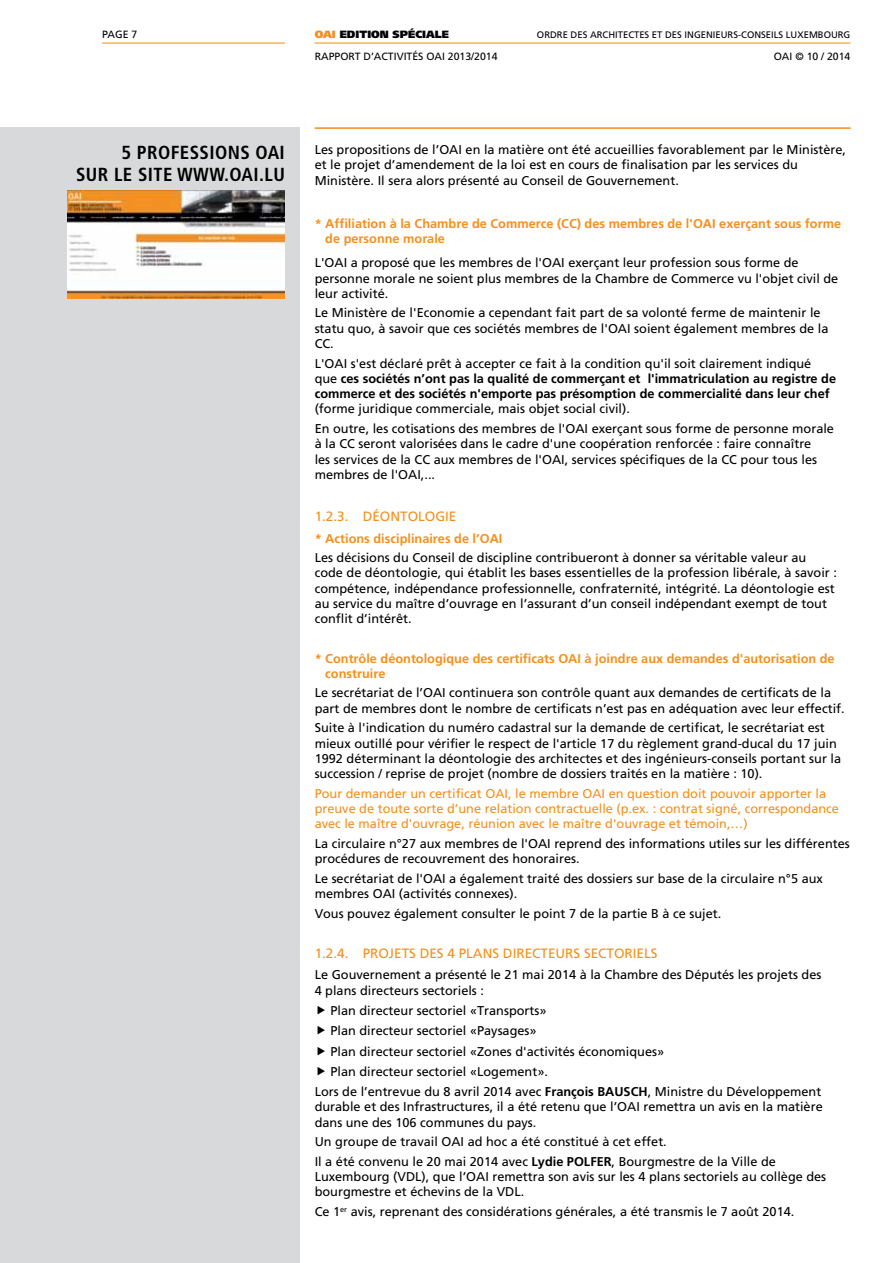
<style>
.page{position:relative;width:893px;height:1263px;background:#fff}
.page>*{position:absolute;margin:0;border:0;box-sizing:border-box;transform-origin:0 0}
.t1{font:700 condensed 18.9px/22.6px "Frutiger LT Std";letter-spacing:.02em;color:#000}
.t2{font:13.5px "Frutiger LT Std";color:#f3901d}
.t3{font:12.75px/15.3px "Frutiger LT Std";color:#000}
.t4{font:700 12.75px/15.3px "Frutiger LT Std";color:#000}
.t5{font:12.75px/15.3px "Frutiger LT Std";color:#f3901d}
.t6{font:700 12.75px/15.3px "Frutiger LT Std";color:#f3901d}
.t7{font:10.5px "Frutiger LT Std";color:#000}
.t8{font:900 10.5px "Frutiger LT Std";color:#000}
.t9{font:9.45px "Frutiger LT Std";color:#000}
.s1{color:#f3901d}
.s2{font-weight:400}
.s3{font-weight:700}
</style>
<div class="page">
<div style="left:0;top:128px;width:300px;height:1135px;background:#d7d9da"></div>
<hr style="left:315px;top:128px;width:535px;height:1px;background:#f3901d">
<hr style="left:102px;top:43px;width:183px;height:1px;background:#f3901d">
<hr style="left:315px;top:43px;width:535px;height:1px;background:#f3901d">
<img style="left:68px;top:190px;width:217px;height:109px">
<p class="t7" style="left:102px;top:28px;width:37px">Page 7</p>
<p class="t8" style="left:315px;top:28px;width:135px"><span class="s1">OAI</span> EDITION SPÉCIALE</p>
<p class="t9" style="left:537px;top:29px;width:158px">Ordre des architectes et des ingen</p>
<p class="t9" style="left:713px;top:29px;width:138px">ieu rs-conseils Luxembou rg</p>
<p class="t7" style="left:315px;top:50px;width:119px">Rapport d’activités OAI</p>
<p class="t7" style="left:448px;top:50px;width:51px">2013/2014</p>
<p class="t7" style="left:774px;top:50px;width:7px">OAI</p>
<p class="t7" style="left:795px;top:50px;width:57px">© 10 / 2014</p>
<h1 class="t1" style="left:76px;top:141px;width:210px;text-indent:45px">5 PROFESSIONS OAI<br>SUR LE SITE WWW.OAI .LU</h1>
<p class="t3" style="left:315px;top:142px;width:533px;text-indent:151px">en la matière ont été accueillies favorablement par le M inistère, et le projet d’amendement de la loi est en cours de finalisation par les services du<br>M inistère. I l sera alors présenté au Conseil de Gouvernement.</p>
<p class="t6" style="left:325px;top:216px;width:517px;text-indent:-11px">* Affiliation à la Chambre de Commerce (CC) des membres de l'OAI exerçant sous forme de personne morale</p>
<p class="t3" style="left:315px;top:255px;width:18px">L'OAI</p>
<p class="t3" style="left:351px;top:255px;width:200px">a proposé que les membres de l'OAI</p>
<p class="t3" style="left:315px;top:142px;width:133px">Les propositions de l’OAI</p>
<p class="t3" style="left:315px;top:255px;width:525px;text-indent:254px">exerçant leur profession sous forme de personne morale ne soient plus membres de la Chambre de Commerce vu l'objet civil de leur activité.</p>
<p class="t3" style="left:315px;top:305px;width:507px">Le M inistère de l'Economie a cependant fait part de sa volonté ferme de maintenir le statu quo, à savoir que ces sociétés membres de l'OAI</p>
<p class="t3" style="left:634px;top:321px;width:196px">soient également membres de la</p>
<p class="t3" style="left:315px;top:334px;width:21px;line-height:19.5px">CC.<br>L'OAI</p>
<p class="t4" style="left:315px;top:355px;width:523px;text-indent:36px"><span class="s2">s'est déclaré prêt à accepter ce fait à la condition qu'il soit clairement indiqué que</span> ces sociétés n’ont pas la qualité de commerçant et l'immatriculation au registre de commerce et des sociétés n'emporte pas présomption de commercialité dans leur chef</p>
<p class="t3" style="left:315px;top:399px;width:317px;line-height:19.5px">(forme juridique commerciale, mais objet social civil).<br>En outre, les cotisations des membres de l'OAI</p>
<p class="t3" style="left:315px;top:421px;width:521px;text-indent:277px">exerçant sous forme de personne morale à la CC seront valorisées dans le cadre d'une coopération renforcée : faire connaître<br>les services de la CC aux membres de l'OAI, services spécifiques de la CC pour tous les membres de l'OAI,...</p>
<p class="t2" style="left:315px;top:508px;width:141px">1.2.3. Déontologie</p>
<p class="t6" style="left:315px;top:531px;width:189px">* Actions disciplinaires de l’OAI</p>
<p class="t3" style="left:315px;top:550px;width:524px">Les décisions du Conseil de discipline contribueront à donner sa véritable valeur au code de déontologie, qui établit les bases essentielles de la profession libérale, à savoir : compétence, indépendance professionnelle, confraternité, intégrité. La déontologie est au service du maître d’ouvrage en l’assurant d’un conseil indépendant exempt de tout conflit d’intérêt.</p>
<p class="t6" style="left:325px;top:650px;width:511px;text-indent:-11px">* Contrôle déontologique des certificats OAI à joindre aux demandes d'autorisation de construire</p>
<p class="t3" style="left:315px;top:685px;width:117px">Le secrétariat de l’OAI</p>
<p class="t3" style="left:315px;top:685px;width:531px;text-indent:135px">continuera son contrôle quant aux demandes de certificats de la part de membres dont le nombre de certificats n’est pas en adéquation avec leur effectif.</p>
<p class="t3" style="left:315px;top:720px;width:528px">Suite à l'indication du numéro cadastral sur la demande de certificat, le secrétariat est mieux outillé pour vérifier le respect de l'article 17 du règlement grand-ducal du 17 juin 1992 déterminant la déontologie des architectes et des ingénieurs-conseils portant sur la succession / reprise de projet (nombre de dossiers traités en la matière : 10).</p>
<p class="t5" style="left:315px;top:786px;width:276px">Pour demander un certificat OAI, le membre OAI</p>
<p class="t5" style="left:315px;top:786px;width:526px;text-indent:294px">en question doit pouvoir apporter la preuve de toute sorte d’une relation contractuelle (p.ex. : contrat signé, correspondance avec le maître d'ouvrage, réunion avec le maître d'ouvrage et témoin,…)</p>
<p class="t3" style="left:315px;top:836px;width:222px">La circulaire n°27 aux membres de l'OAI</p>
<p class="t3" style="left:315px;top:836px;width:537px;text-indent:240px">reprend des informations utiles sur les différentes procédures de recouvrement des honoraires.</p>
<p class="t3" style="left:315px;top:871px;width:117px">Le secrétariat de l'OAI</p>
<p class="t3" style="left:449px;top:871px;width:375px">a également traité des dossiers sur base de la circulaire n°5 aux</p>
<p class="t3" style="left:315px;top:886px;width:67px">membres OAI</p>
<p class="t3" style="left:315px;top:884px;width:408px;line-height:19.5px;text-indent:84px">(activités connexes).<br>Vous pouvez également consulter le point 7 de la partie B à ce sujet.</p>
<p class="t2" style="left:315px;top:945px;width:343px">1.2.4. projets des 4 plans directeu rs sectorie ls</p>
<p class="t3" style="left:315px;top:967px;width:508px">Le Gouvernement a présenté le 21 mai 2014 à la Chambre des Députés les projets des<br>4 plans directeurs sectoriels :</p>
<p class="t3" style="left:330px;top:1003px;width:218px">Plan directeur sectoriel «Transports»</p>
<p class="t3" style="left:330px;top:1023px;width:208px">Plan directeur sectoriel «Paysages»</p>
<p class="t3" style="left:330px;top:1044px;width:335px">Plan directeur sectoriel «Zones d'activités économiques»</p>
<p class="t3" style="left:330px;top:1064px;width:219px">Plan directeur sectoriel «Logement».</p>
<p class="t3" style="left:315px;top:1084px;width:508px">Lors de l’entrevue du 8 avril 2014 avec <span class="s3">François BAUSCH</span>, M inistre du Développement</p>
<p class="t3" style="left:315px;top:1099px;width:311px">durable et des I nfrastructures, il a été retenu que l’OAI</p>
<p class="t3" style="left:643px;top:1099px;width:181px">remettra un avis en la matière</p>
<p class="t3" style="left:315px;top:1112px;width:223px;line-height:19.5px">dans une des 106 communes du pays.<br>Un groupe de travail OAI</p>
<p class="t3" style="left:315px;top:1132px;width:463px;line-height:19.5px;text-indent:153px">ad hoc a été constitué à cet effet.<br>I l a été convenu le 20 mai 2014 avec <span class="s3">Lydie POLFER</span>, Bourgmestre de la Ville de</p>
<p class="t3" style="left:315px;top:1169px;width:92px">Luxembourg (VDL</p>
<p class="t3" style="left:422px;top:1169px;width:53px">), que l’OAI</p>
<p class="t3" style="left:315px;top:1169px;width:513px;text-indent:178px">remettra son avis sur les 4 plans sectoriels au collège des bourgmestre et échevins de la VDL</p>
<p class="t3" style="left:315px;top:1182px;width:481px;line-height:19.5px;text-indent:206px">.<br>Ce 1<sup>er</sup> avis, reprenant des considérations générales, a été transmis le 7 août 2014.</p>
</div>
